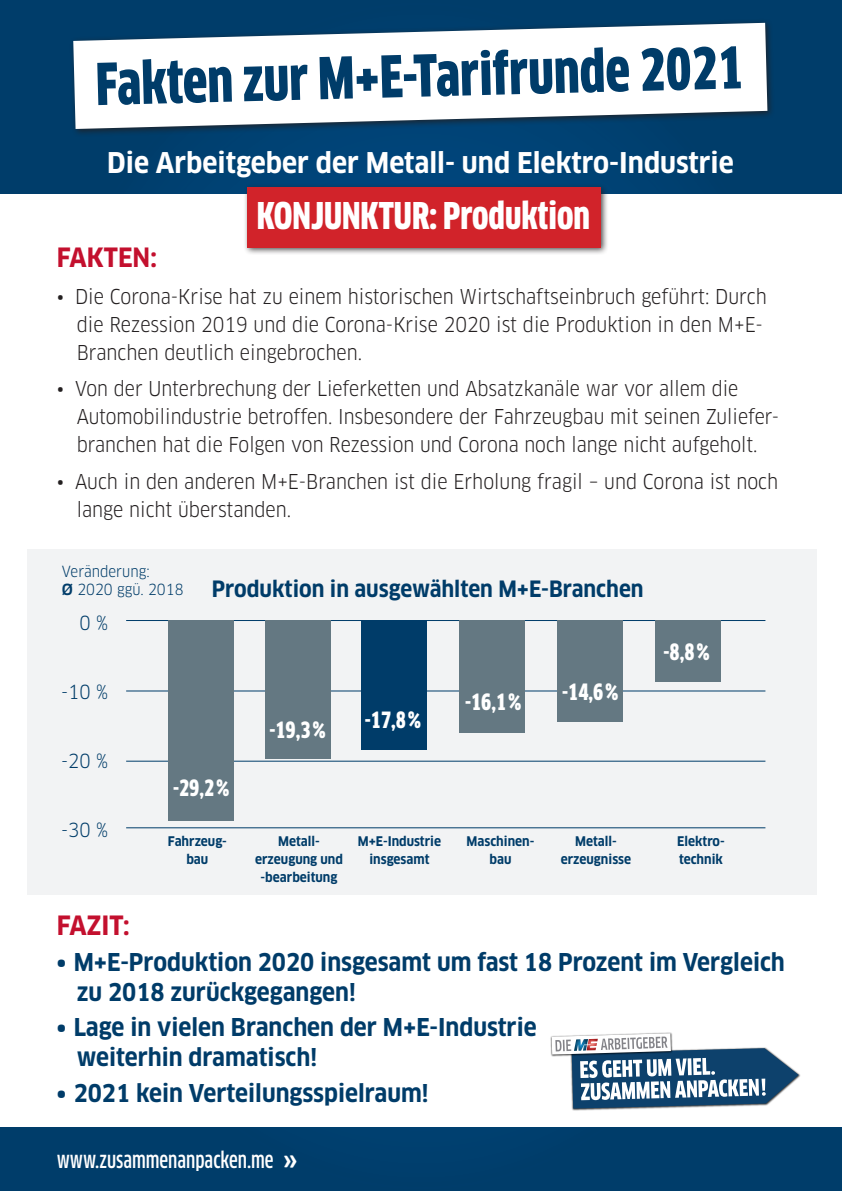
<style>
.page{position:relative;width:842px;height:1191px;background:#fff}
.page>*{position:absolute;margin:0;border:0;box-sizing:border-box;transform-origin:0 0}
.t1{font:900 condensed 56.3px "Clan OT";color:#003c69}
.t2{font:900 condensed 36px "Clan OT";color:#fff}
.t3{font:700 27.9px "Clan OT Narr";color:#fff}
.t4{font:700 26px "Clan OT Narr";color:#c3102e}
.t5{font:700 24px/30px "Clan OT Narr";color:#003c69}
.t6{font:700 22px "Clan OT Narr";color:#003c69}
.t7{font:900 condensed 22px "Clan OT";color:#fff}
.t8{font:500 condensed 21.8px "Clan OT";color:#fff}
.t9{font:20px/28px "Clan OT Narr";color:#231f20}
.t10{font:19px "Clan OT Narr";color:#003c69}
.t11{font:15px/18px "Clan OT Narr";color:#003c69}
.t12{font:700 13px/18px "Clan OT Narr";color:#003c69;text-align:center}
.s1{font-family:"Clan OT";font-weight:500}
.s2{font-family:"Calibri";font-weight:700;font-stretch:normal;font-size:29.1px}
</style>
<div class="page">
<div style="left:0;top:0;width:841px;height:1191px;background:linear-gradient(to right,#003f6d,#003f6d)"></div>
<div style="left:0;top:194px;width:842px;height:933px;background:#fff"></div>
<div style="left:27px;top:549px;width:789px;height:346px;background:#f2f3f4"></div>
<div style="left:361px;top:620px;width:65px;height:129px;background:#003c69"></div>
<div style="left:69px;top:19px;width:706px;height:118px;background:#231f20;opacity:.8"></div>
<svg style="left:73px;top:23px;width:694px;height:106px"></svg>
<div style="left:243px;top:183px;width:366px;height:72px;background:#231f20;opacity:.8"></div>
<div style="left:247px;top:187px;width:353px;height:60px;background:#d1232a"></div>
<hr style="left:126px;top:827px;width:639px;height:1px;background:#003c69">
<hr style="left:126px;top:760px;width:639px;height:1px;background:#003c69">
<hr style="left:126px;top:690px;width:639px;height:1px;background:#003c69">
<hr style="left:126px;top:620px;width:639px;height:1px;background:#003c69">
<div style="left:169px;top:620px;width:65px;height:201px;background:#647882"></div>
<div style="left:265px;top:620px;width:65px;height:139px;background:#647882"></div>
<div style="left:655px;top:620px;width:65px;height:62px;background:#647882"></div>
<div style="left:460px;top:620px;width:65px;height:113px;background:#647882"></div>
<div style="left:558px;top:620px;width:65px;height:102px;background:#647882"></div>
<img style="left:572px;top:1074px;width:229px;height:37px">
<img style="left:550px;top:1032px;width:121px;height:24px">
<svg style="left:552px;top:1033px;width:247px;height:75px"></svg>
<h1 class="t1" style="left:95px;top:56px;width:649px;rotate:-2deg">Fakten zur M+E-Tarifrunde 2021</h1>
<h3 class="t3" style="left:107px;top:147px;width:628px">Die Arbeitgeber der Metall- und Elektro-Industrie</h3>
<h2 class="t2" style="left:257px;top:196px;width:335px">KONJUNKTUR: Produktion</h2>
<h3 class="t4" style="left:57px;top:243px;width:102px">FAKTEN:</h3>
<p class="t9" style="left:77px;top:282px;width:691px;text-indent:-20px">• Die Corona-Krise hat zu einem historischen Wirtschaftseinbruch geführt: Durch die Rezession 2019 und die Corona-Krise 2020 ist die Produktion in den M+E-<br>Branchen deutlich eingebrochen.</p>
<p class="t9" style="left:77px;top:375px;width:704px;text-indent:-20px">• Von der Unterbrechung der Lieferketten und Absatzkanäle war vor allem die<br>Automobilindustrie betroffen. Insbesondere der Fahrzeugbau mit seinen Zuliefer&shy;branchen hat die Folgen von Rezession und Corona noch lange nicht aufgeholt.</p>
<p class="t9" style="left:77px;top:467px;width:703px;text-indent:-20px">• Auch in den anderen M+E-Branchen ist die Erholung fragil – und Corona ist noch lange nicht überstanden.</p>
<p class="t11" style="left:62px;top:562px;width:123px">Veränderung:<br><span class="s1">Ø</span> 2020 ggü. 2018</p>
<p class="t10" style="left:80px;top:611px;width:30px">0 %</p>
<p class="t10" style="left:61px;top:680px;width:49px">-10 %</p>
<p class="t10" style="left:61px;top:749px;width:49px">-20 %</p>
<p class="t6" style="left:212px;top:576px;width:433px">Produktion in ausgewählten M+E-Branchen</p>
<p class="t7" style="left:269px;top:717px;width:58px">-19,3%</p>
<p class="t7" style="left:365px;top:707px;width:58px">-17,8%</p>
<p class="t7" style="left:465px;top:689px;width:58px">-16,1%</p>
<p class="t7" style="left:562px;top:679px;width:58px">-14,6%</p>
<p class="t7" style="left:173px;top:775px;width:58px">-29,2%</p>
<p class="t7" style="left:664px;top:639px;width:47px">-8,8%</p>
<p class="t10" style="left:61px;top:818px;width:49px">-30 %</p>
<p class="t12" style="left:358px;top:832px;width:85px">M+E-Industrie insgesamt</p>
<p class="t12" style="left:168px;top:832px;width:60px">Fahrzeug&shy;bau</p>
<p class="t12" style="left:255px;top:832px;width:89px">Metall&shy;erzeugung und -bearbeitung</p>
<p class="t12" style="left:466px;top:832px;width:69px">Maschinen&shy;bau</p>
<p class="t12" style="left:561px;top:832px;width:72px">Metall&shy;erzeugnisse</p>
<p class="t12" style="left:677px;top:832px;width:49px;text-align:left">Elektro&shy;technik</p>
<h3 class="t4" style="left:57px;top:910px;width:74px">FAZIT:</h3>
<p class="t5" style="left:77px;top:947px;width:710px;text-indent:-20px">• M+E-Produktion 2020 insgesamt um fast 18 Prozent im Vergleich zu 2018 zurückgegangen!</p>
<p class="t5" style="left:77px;top:1012px;width:462px;text-indent:-20px">• Lage in vielen Branchen der M+E-Industrie weiterhin dramatisch!</p>
<p class="t5" style="left:57px;top:1078px;width:373px">• 2021 kein Verteilungsspielraum!</p>
<p class="t8" style="left:57px;top:1147px;width:243px">www.zusammenanpacken.me <span class="s2">»</span></p>
</div>
